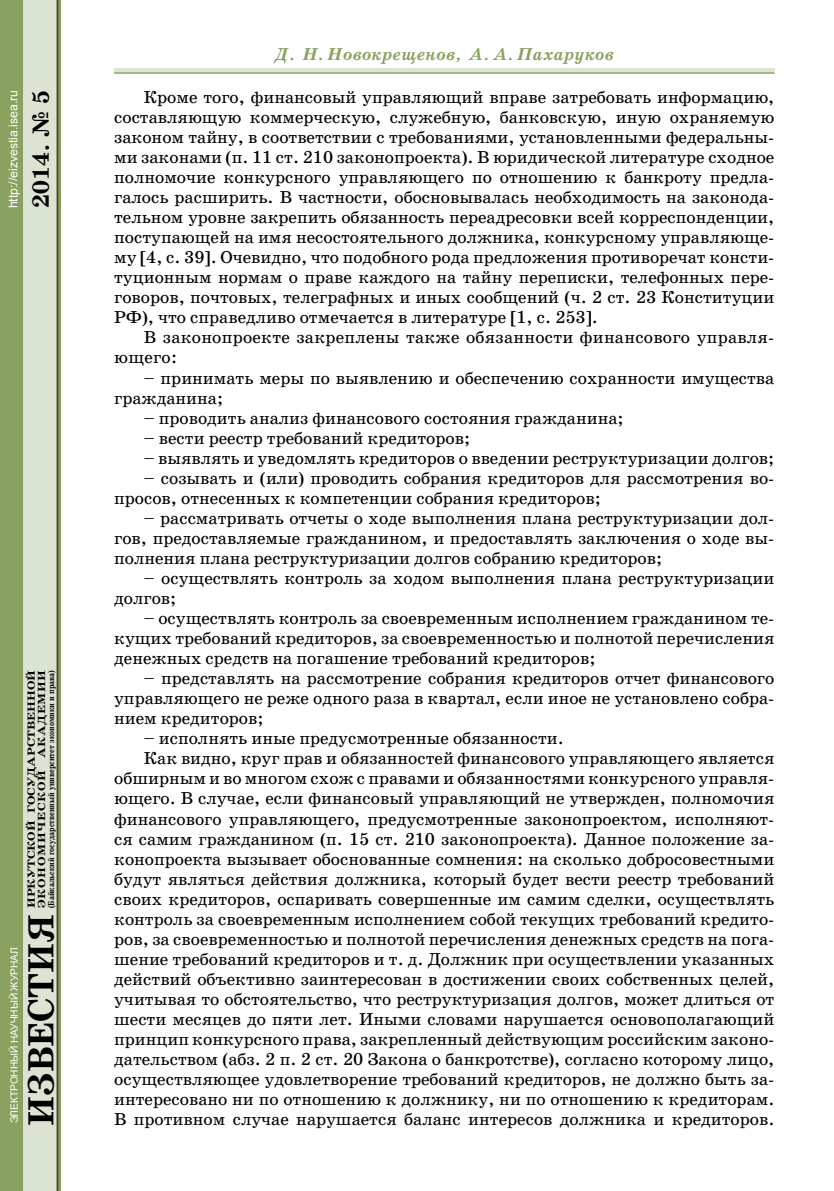
<style>
.page{position:relative;width:834px;height:1191px;background:#fff}
.page>*{position:absolute;margin:0;border:0;box-sizing:border-box;transform-origin:0 0}
.t1{font:700 36.75px "School Book C";color:#000}
.t2{font:700 23.62px "School Book C";color:#000}
.t3{font:17.5px/20.1px "School Book C";color:#000;text-align:justify}
.t4{font:italic 700 17.5px "School Book C";color:#89a260}
.t5{font:12.25px "Arial";color:#fff}
.t6{font:700 10.5px/10.5px "School Book C";color:#000;scale:1.25 1}
.t7{font:10.15px "Arial";color:#fff}
.t8{font:700 8.75px "School Book C";color:#000;scale:.85 1}
</style>
<div class="page">
<img style="left:0;top:0;width:61px;height:1191px">
<div style="left:114px;top:68px;width:660px;height:5px;background:#dbe4d3"></div>
<hr style="left:114px;top:72px;width:660px;height:2px;background:#89a260">
<p class="t5" style="left:5px;top:208px;width:120px;rotate:-90deg">http://eizvestia.isea.ru</p>
<h2 class="t2" style="left:28px;top:208px;width:119px;rotate:-90deg">2014. № 5</h2>
<p class="t6" style="left:26px;top:908px;width:192px;rotate:-90deg">ИРКУТСКОЙ ГОСУДАРСТВЕННОЙ<br>ЭКОНОМИЧЕСКОЙ АКАДЕМИИ</p>
<p class="t8" style="left:46px;top:908px;width:282px;rotate:-90deg">(Байкальский государственный университет экономики и права)</p>
<p class="t7" style="left:8px;top:1123px;width:178px;rotate:-90deg">ЭЛЕКТРОННЫЙ НАУЧНЫЙ ЖУРНАЛ</p>
<h1 class="t1" style="left:21px;top:1125px;width:213px;rotate:-90deg">ИЗВЕСТИЯ</h1>
<p class="t4" style="left:274px;top:45px;width:341px">Д. Н. Новокрещенов, А. А. Пахаруков</p>
<p class="t3" style="left:114px;top:87px;width:661px;text-indent:30px">Кроме того, финансовый управляющий вправе затребовать информацию, составляющую коммерческую, служебную, банковскую, иную охраняемую законом тайну, в соответствии с требованиями, установленными федеральны&shy;ми законами (п. 11 ст. 210 законопроекта). В юридической литературе сходное полномочие конкурсного управляющего по отношению к банкроту предла&shy;галось расширить. В частности, обосновывалась необходимость на законода&shy;тельном уровне закрепить обязанность переадресовки всей корреспонденции, поступающей на имя несостоятельного должника, конкурсному управляюще&shy;му [4, с. 39]. Очевидно, что подобного рода предложения противоречат консти&shy;туционным нормам о праве каждого на тайну переписки, телефонных пере&shy;говоров, почтовых, телеграфных и иных сообщений (ч. 2 ст. 23 Конституции РФ), что справедливо отмечается в литературе [1, с. 253].</p>
<p class="t3" style="left:114px;top:328px;width:661px;text-indent:30px">В законопроекте закреплены также обязанности финансового управля&shy;ющего:</p>
<p class="t3" style="left:114px;top:368px;width:661px;text-indent:30px">– принимать меры по выявлению и обеспечению сохранности имущества гражданина;</p>
<p class="t3" style="left:144px;top:408px;width:481px">– проводить анализ финансового состояния гражданина;</p>
<p class="t3" style="left:144px;top:428px;width:327px">– вести реестр требований кредиторов;</p>
<p class="t3" style="left:144px;top:448px;width:632px">– выявлять и уведомлять кредиторов о введении реструктуризации долгов;</p>
<p class="t3" style="left:114px;top:468px;width:661px;text-indent:30px">– созывать и (или) проводить собрания кредиторов для рассмотрения во&shy;просов, отнесенных к компетенции собрания кредиторов;</p>
<p class="t3" style="left:114px;top:508px;width:661px;text-indent:30px">– рассматривать отчеты о ходе выполнения плана реструктуризации дол&shy;гов, предоставляемые гражданином, и предоставлять заключения о ходе вы&shy;полнения плана реструктуризации долгов собранию кредиторов;</p>
<p class="t3" style="left:114px;top:568px;width:661px;text-indent:30px">– осуществлять контроль за ходом выполнения плана реструктуризации долгов;</p>
<p class="t3" style="left:114px;top:608px;width:661px;text-indent:30px">– осуществлять контроль за своевременным исполнением гражданином те&shy;кущих требований кредиторов, за своевременностью и полнотой перечисления денежных средств на погашение требований кредиторов;</p>
<p class="t3" style="left:114px;top:668px;width:661px;text-indent:30px">– представлять на рассмотрение собрания кредиторов отчет финансового управляющего не реже одного раза в квартал, если иное не установлено собра&shy;нием кредиторов;</p>
<p class="t3" style="left:144px;top:728px;width:421px">– исполнять иные предусмотренные обязанности.</p>
<p class="t3" style="left:144px;top:748px;width:632px">Как видно, круг прав и обязанностей финансового управляющего является</p>
<p class="t3" style="left:114px;top:768px;width:661px">обширным и во многом схож с правами и обязанностями конкурсного управля-</p>
<p class="t3" style="left:114px;top:788px;width:661px">ющего. В случае, если финансовый управляющий не утвержден, полномочия</p>
<p class="t3" style="left:114px;top:808px;width:661px">финансового управляющего, предусмотренные законопроектом, исполняют-</p>
<p class="t3" style="left:114px;top:828px;width:661px">ся самим гражданином (п. 15 ст. 210 законопроекта). Данное положение за-</p>
<p class="t3" style="left:114px;top:849px;width:661px">конопроекта вызывает обоснованные сомнения: на сколько добросовестными</p>
<p class="t3" style="left:114px;top:869px;width:661px">будут являться действия должника, который будет вести реестр требований</p>
<p class="t3" style="left:114px;top:889px;width:661px">своих кредиторов, оспаривать совершенные им самим сделки, осуществлять</p>
<p class="t3" style="left:114px;top:909px;width:661px">контроль за своевременным исполнением собой текущих требований кредито-</p>
<p class="t3" style="left:114px;top:929px;width:661px">ров, за своевременностью и полнотой перечисления денежных средств на пога-</p>
<p class="t3" style="left:114px;top:949px;width:661px">шение требований кредиторов и т. д. Должник при осуществлении указанных</p>
<p class="t3" style="left:114px;top:969px;width:661px">действий объективно заинтересован в достижении своих собственных целей,</p>
<p class="t3" style="left:114px;top:989px;width:661px">учитывая то обстоятельство, что реструктуризация долгов, может длиться от</p>
<p class="t3" style="left:114px;top:1009px;width:661px">шести месяцев до пяти лет. Иными словами нарушается основополагающий</p>
<p class="t3" style="left:114px;top:1029px;width:661px">принцип конкурсного права, закрепленный действующим российским законо-</p>
<p class="t3" style="left:114px;top:1049px;width:661px">дательством (абз. 2 п. 2 ст. 20 Закона о банкротстве), согласно которому лицо,</p>
<p class="t3" style="left:114px;top:1069px;width:661px">осуществляющее удовлетворение требований кредиторов, не должно быть за-</p>
<p class="t3" style="left:114px;top:1089px;width:661px">интересовано ни по отношению к должнику, ни по отношению к кредиторам.</p>
<p class="t3" style="left:114px;top:1109px;width:661px">В противном случае нарушается баланс интересов должника и кредиторов.</p>
</div>
